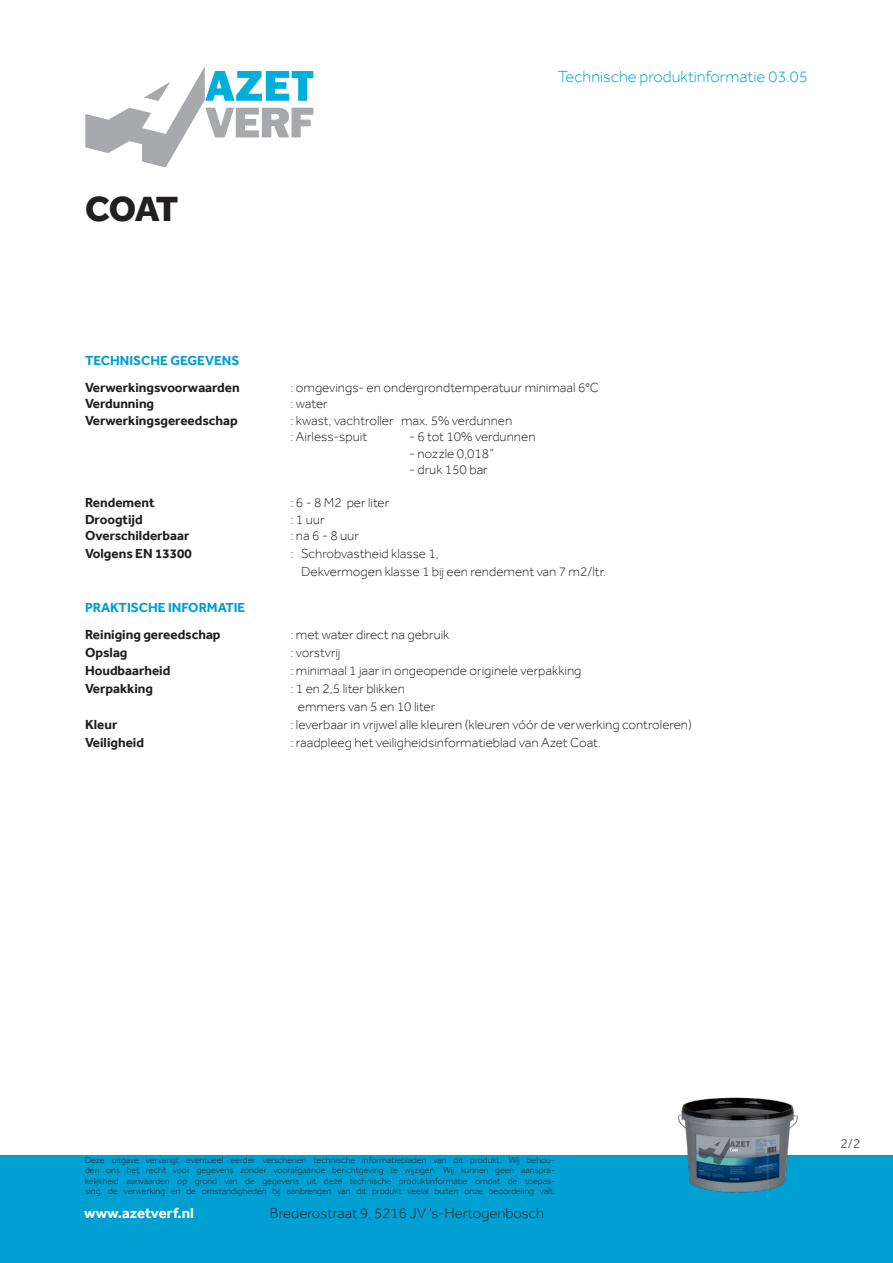
<style>
.page{position:relative;width:893px;height:1263px;background:#fff}
.page>*{position:absolute;margin:0;border:0;box-sizing:border-box;transform-origin:0 0}
.kop_product{font:800 36px "Effra";color:#231f20}
.nummer_rechts_boven{font:300 16.5px "Effra";color:#00a0d2}
.body{font:300 15px "Effra";color:#231f20}
.body-2{font:700 15px "Effra";color:#fff}
.body-3{font:300 13.5px/18px "Effra";color:#231f20}
.body-4{font:700 13.5px "Effra";color:#231f20}
.body-5{font:700 13.5px "Effra";color:#019ed1}
.body-6{font:300 9px/10.5px "Effra";color:#231f20;text-align:justify}
</style>
<div class="page">
<div style="left:0;top:1155px;width:893px;height:108px;background:#00a0d2"></div>
<svg style="left:85px;top:67px;width:229px;height:100px"></svg>
<img style="left:678px;top:1097px;width:120px;height:101px">
<p class="kop_product" style="left:85px;top:188px;width:95px">COAT</p>
<p class="nummer_rechts_boven" style="left:558px;top:66px;width:252px">Technische produktinformatie 03.05</p>
<p class="body-5" style="left:85px;top:352px;width:156px">TECHNISCHE GEGEVENS</p>
<p class="body-4" style="left:85px;top:379px;width:156px">Verwerkingsvoorwaarden</p>
<p class="body-3" style="left:291px;top:378px;width:310px">: omgevings- en ondergrondtemperatuur minimaal 6°C</p>
<p class="body-4" style="left:85px;top:396px;width:71px">Verdunning</p>
<p class="body-3" style="left:291px;top:394px;width:39px">: water</p>
<p class="body-4" style="left:85px;top:412px;width:154px">Verwerkingsgereedschap</p>
<p class="body-3" style="left:291px;top:411px;width:223px">: kwast, vachtroller max. 5% verdunnen</p>
<p class="body-3" style="left:291px;top:427px;width:78px">: Airless-spuit</p>
<p class="body-3" style="left:409px;top:427px;width:128px">- 6 tot 10% verdunnen</p>
<p class="body-3" style="left:409px;top:444px;width:86px">- nozzle 0,018”</p>
<p class="body-3" style="left:409px;top:460px;width:80px">- druk 150 bar</p>
<p class="body-4" style="left:85px;top:495px;width:71px">Rendement</p>
<p class="body-3" style="left:291px;top:493px;width:100px">: 6 - 8 M2 per liter</p>
<p class="body-4" style="left:85px;top:511px;width:59px">Droogtijd</p>
<p class="body-3" style="left:291px;top:510px;width:35px">:1uur</p>
<p class="body-4" style="left:85px;top:528px;width:106px">Overschilderbaar</p>
<p class="body-3" style="left:291px;top:526px;width:70px">:na6-8uur</p>
<p class="body-4" style="left:85px;top:546px;width:108px">Volgens EN 13300</p>
<p class="body-3" style="left:291px;top:544px;width:150px">: Schrobvastheid klasse 1,</p>
<p class="body-3" style="left:301px;top:562px;width:306px">Dekvermogen klasse 1 bij een rendement van 7 m2/ltr.</p>
<p class="body-5" style="left:85px;top:600px;width:162px">PRAKTISCHE INFORMATIE</p>
<p class="body-4" style="left:85px;top:627px;width:137px">Reiniging gereedschap</p>
<p class="body-3" style="left:291px;top:625px;width:160px">: met water direct na gebruik</p>
<p class="body-4" style="left:85px;top:645px;width:44px">Opslag</p>
<p class="body-3" style="left:291px;top:643px;width:51px">: vorstvrij</p>
<p class="body-4" style="left:85px;top:663px;width:87px">Houdbaarheid</p>
<p class="body-3" style="left:291px;top:661px;width:292px">: minimaal 1 jaar in ongeopende originele verpakking</p>
<p class="body-4" style="left:85px;top:681px;width:70px">Verpakking</p>
<p class="body-3" style="left:298px;top:679px;width:139px;text-indent:-7px">: 1 en 2,5 liter blikken emmers van 5 en 10 liter</p>
<p class="body-4" style="left:85px;top:717px;width:34px">Kleur</p>
<p class="body-3" style="left:291px;top:715px;width:403px">: leverbaar in vrijwel alle kleuren (kleuren vóór de verwerking controleren)</p>
<p class="body-4" style="left:85px;top:735px;width:60px">Veiligheid</p>
<p class="body-3" style="left:291px;top:733px;width:312px">: raadpleeg het veiligheidsinformatieblad van Azet Coat.</p>
<p class="body-6" style="left:85px;top:1154px;width:471px">Deze uitgave vervangt eventueel eerder verschenen technische informatiebladen van dit produkt. Wij behou&shy;den ons het recht voor gegevens zonder voorafgaande berichtgeving te wijzigen. Wij kunnen geen aanspra&shy;kelijkheid aanvaarden op grond van de gegevens uit deze technische produktinformatie omdat de toepas&shy;sing, de verwerking en de omstandigheden bij aanbrengen van dit produkt veelal buiten onze beoordeling valt.</p>
<p class="body-2" style="left:84px;top:1204px;width:111px">www.azetverf.nl</p>
<p class="body" style="left:270px;top:1204px;width:276px">Brederostraat 9, 5216 JV ‘s-Hertogenbosch</p>
<p class="body-3" style="left:841px;top:1135px;width:21px">2/2</p>
</div>
